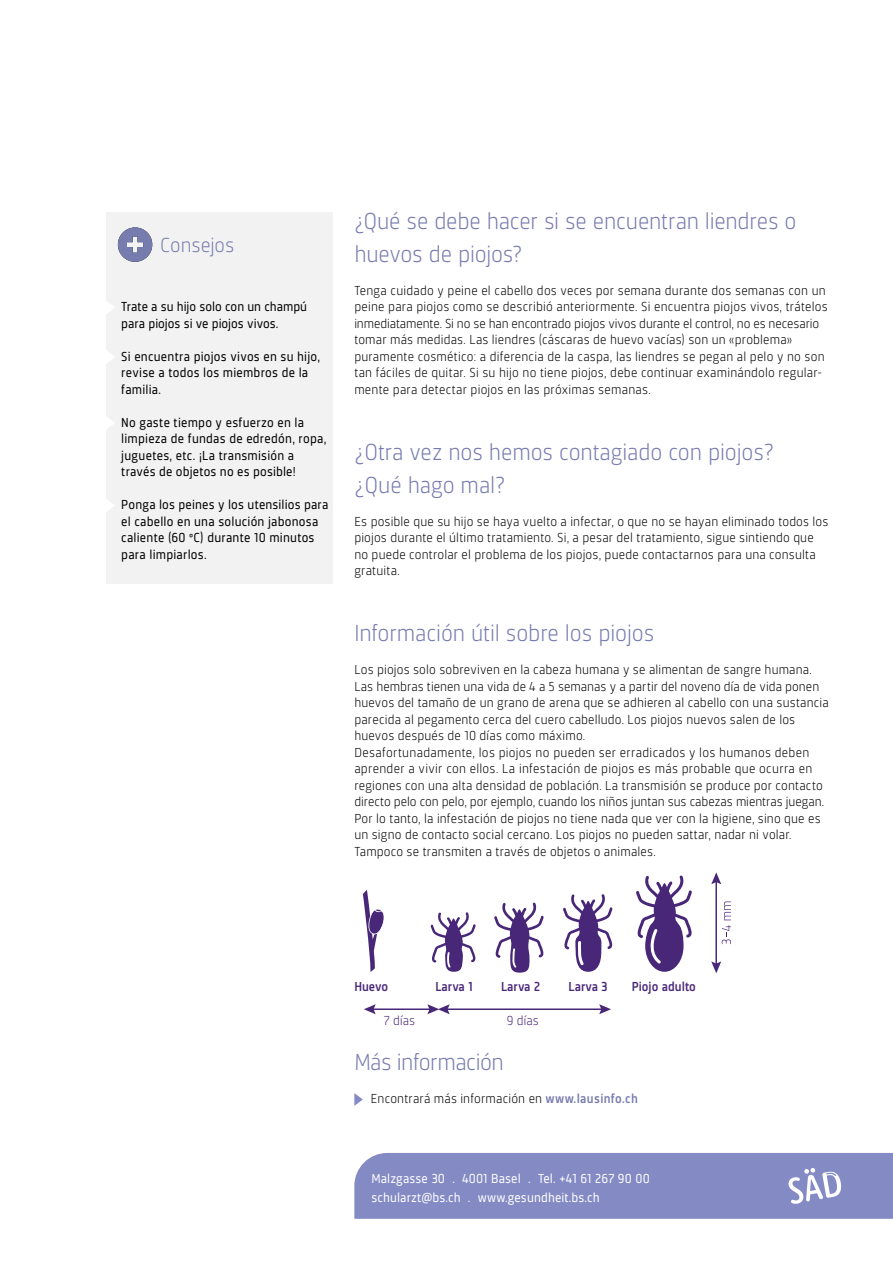
<style>
.page{position:relative;width:893px;height:1263px;background:#fff}
.page>*{position:absolute;margin:0;border:0;box-sizing:border-box;transform-origin:0 0}
.t1{font:300 24px/33px "Sinews Sans Pro";letter-spacing:-.005em;color:#777caf}
.t2{font:300 21px "Sinews Sans Pro";letter-spacing:-.005em;color:#777caf}
.t3{font:300 13.5px/16.5px "Sinews Sans Pro";letter-spacing:.01em;color:#000}
.t4{font:13.5px/16.5px "Sinews Sans Pro";letter-spacing:.015em;color:#000}
.t5{font:13.5px/18.8px "Sinews Sans Pro";letter-spacing:.01em;color:#fff}
.t6{font:500 13.5px "Sinews Sans Pro";color:#492778}
.t7{font:300 13.5px "Sinews Sans Pro";color:#492778}
.s1{font-weight:500;color:#777caf}
</style>
<div class="page">
<svg style="left:354px;top:1093px;width:9px;height:13px"></svg>
<div style="left:106px;top:212px;width:227px;height:372px;background:#f2f2f2"></div>
<svg style="left:118px;top:227px;width:34px;height:35px"></svg>
<svg style="left:106px;top:301px;width:9px;height:13px"></svg>
<svg style="left:106px;top:351px;width:8px;height:12px"></svg>
<svg style="left:106px;top:417px;width:8px;height:12px"></svg>
<svg style="left:106px;top:499px;width:9px;height:13px"></svg>
<svg style="left:636px;top:875px;width:56px;height:97px"></svg>
<svg style="left:563px;top:894px;width:50px;height:78px"></svg>
<svg style="left:494px;top:902px;width:50px;height:71px"></svg>
<svg style="left:431px;top:912px;width:45px;height:60px"></svg>
<svg style="left:363px;top:890px;width:21px;height:82px"></svg>
<hr style="left:372px;top:1008px;width:59px;height:2px;background:#492778">
<svg style="left:364px;top:1004px;width:12px;height:10px"></svg>
<hr style="left:446px;top:1008px;width:157px;height:2px;background:#492778">
<svg style="left:427px;top:1004px;width:23px;height:10px"></svg>
<svg style="left:599px;top:1004px;width:12px;height:10px"></svg>
<hr style="left:715px;top:880px;width:2px;height:85px;background:#492778">
<svg style="left:711px;top:872px;width:10px;height:12px"></svg>
<svg style="left:711px;top:961px;width:10px;height:12px"></svg>
<svg style="left:722px;top:901px;width:9px;height:43px"></svg>
<div style="left:354px;top:1153px;width:539px;height:66px;background:#848ac4"></div>
<h2 class="t2" style="left:160px;top:234px;width:75px">Consejos</h2>
<p class="t4" style="left:121px;top:299px;width:187px">Trate a su hijo solo con un champú para piojos si ve piojos vivos.</p>
<p class="t4" style="left:121px;top:348px;width:200px">Si encuentra piojos vivos en su hijo, revise a todos los miembros de la familia.</p>
<p class="t4" style="left:121px;top:414px;width:207px">No gaste tiempo y esfuerzo en la limpieza de fundas de edredón, ropa, juguetes, etc. ¡La transmisión a través de objetos no es posible!</p>
<p class="t4" style="left:121px;top:497px;width:209px">Ponga los peines y los utensilios para el cabello en una solución jabonosa caliente (60 ºC) durante 10 minutos para limpiarlos.</p>
<h1 class="t1" style="left:354px;top:204px;width:444px">¿Qué se debe hacer si se encuentran liendres o huevos de piojos?</h1>
<p class="t3" style="left:354px;top:282px;width:475px">Tenga cuidado y peine el cabello dos veces por semana durante dos semanas con un peine para piojos como se describió anteriormente. Si encuentra piojos vivos, trátelos inmediatamente. Si no se han encontrado piojos vivos durante el control, no es necesario tomar más medidas. Las liendres (cáscaras de huevo vacías) son un «problema» puramente cosmético: a diferencia de la caspa, las liendres se pegan al pelo y no son tan fáciles de quitar. Si su hijo no tiene piojos, debe continuar examinándolo regular&shy;mente para detectar piojos en las próximas semanas.</p>
<h1 class="t1" style="left:354px;top:435px;width:421px">¿Otra vez nos hemos contagiado con piojos? ¿Qué hago mal?</h1>
<p class="t3" style="left:354px;top:513px;width:476px">Es posible que su hijo se haya vuelto a infectar, o que no se hayan eliminado todos los piojos durante el último tratamiento. Si, a pesar del tratamiento, sigue sintiendo que no puede controlar el problema de los piojos, puede contactarnos para una consulta gratuita.</p>
<h1 class="t1" style="left:354px;top:617px;width:301px">Información útil sobre los piojos</h1>
<p class="t3" style="left:354px;top:662px;width:476px">Los piojos solo sobreviven en la cabeza humana y se alimentan de sangre humana.<br>Las hembras tienen una vida de 4 a 5 semanas y a partir del noveno día de vida ponen huevos del tamaño de un grano de arena que se adhieren al cabello con una sustancia parecida al pegamento cerca del cuero cabelludo. Los piojos nuevos salen de los huevos después de 10 días como máximo.<br>Desafortunadamente, los piojos no pueden ser erradicados y los humanos deben aprender a vivir con ellos. La infestación de piojos es más probable que ocurra en regiones con una alta densidad de población. La transmisión se produce por contacto directo pelo con pelo, por ejemplo, cuando los niños juntan sus cabezas mientras juegan.<br>Por lo tanto, la infestación de piojos no tiene nada que ver con la higiene, sino que es un signo de contacto social cercano. Los piojos no pueden sattar, nadar ni volar.<br>Tampoco se transmiten a través de objetos o animales.</p>
<p class="t6" style="left:354px;top:979px;width:35px">Huevo</p>
<p class="t6" style="left:435px;top:979px;width:39px">Larva 1</p>
<p class="t6" style="left:501px;top:979px;width:41px">Larva 2</p>
<p class="t6" style="left:569px;top:979px;width:41px">Larva 3</p>
<p class="t6" style="left:632px;top:979px;width:65px">Piojo adulto</p>
<p class="t7" style="left:384px;top:1013px;width:33px">7 días</p>
<p class="t7" style="left:507px;top:1013px;width:34px">9 días</p>
<h1 class="t1" style="left:354px;top:1046px;width:151px">Más información</h1>
<p class="t3" style="left:371px;top:1091px;width:268px">Encontrará más información en <span class="s1">www.lausinfo.ch</span></p>
<p class="t5" style="left:371px;top:1169px;width:280px">Malzgasse 30 . 4001 Basel . Tel. +41 61 267 90 00 schularzt@bs.ch . www.gesundheit.bs.ch</p>
</div>
